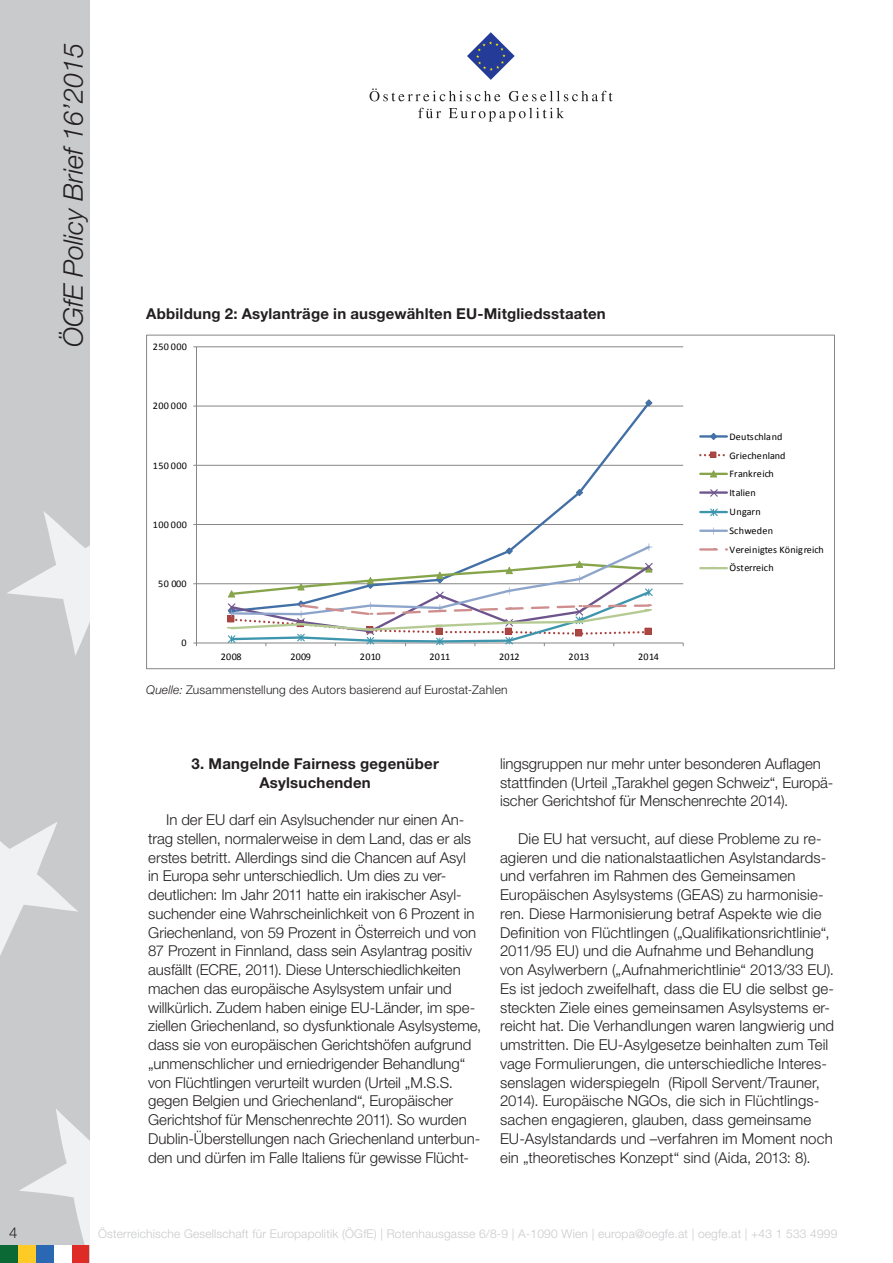
<style>
.page{position:relative;width:893px;height:1263px;background:#fff}
.page>*{position:absolute;margin:0;border:0;box-sizing:border-box;transform-origin:0 0}
.t1{font:italic 300 27px "Helvetica Neue LT Std";color:#231f20}
.Standard_Paragraph{font:300 15px/18.8px "Helvetica Neue LT Std";color:#231f20}
.Zwischenüberschrift{font:700 15px/18.8px "Helvetica Neue LT Std";letter-spacing:.015em;color:#231f20;text-align:center}
.t2{font:300 12px "Helvetica Neue LT Std";letter-spacing:.015em;color:#c9cacc}
.Bildunterschrift{font:300 12px "Helvetica Neue LT Std";letter-spacing:.015em;color:#231f20}
.t3{font:10.2px/18.8px "Calibri";letter-spacing:.03em;color:#000}
.s1{font-style:italic}
</style>
<div class="page">
<div style="left:0;top:0;width:89px;height:1263px;background:#c9cacc"></div>
<svg style="left:19px;top:1109px;width:70px;height:136px"></svg>
<svg style="left:0;top:822px;width:78px;height:134px"></svg>
<svg style="left:7px;top:511px;width:82px;height:144px"></svg>
<div style="left:18px;top:1245px;width:18px;height:18px;background:#fecb26"></div>
<div style="left:36px;top:1245px;width:18px;height:18px;background:#2b68b3"></div>
<div style="left:71px;top:1245px;width:18px;height:18px;background:#de2b26"></div>
<div style="left:0;top:1245px;width:18px;height:18px;background:#0b6936"></div>
<div style="left:54px;top:1245px;width:17px;height:18px;background:#fff"></div>
<svg style="left:467px;top:32px;width:48px;height:48px"></svg>
<svg style="left:370px;top:88px;width:130px;height:13px"></svg>
<svg style="left:509px;top:91px;width:104px;height:10px"></svg>
<svg style="left:418px;top:108px;width:23px;height:10px"></svg>
<svg style="left:449px;top:108px;width:115px;height:14px"></svg>
<hr style="left:196px;top:583px;width:487px;height:1px;background:#868686">
<hr style="left:196px;top:524px;width:487px;height:1px;background:#868686">
<hr style="left:196px;top:465px;width:487px;height:1px;background:#868686">
<hr style="left:196px;top:406px;width:487px;height:1px;background:#868686">
<hr style="left:196px;top:346px;width:487px;height:1px;background:#868686">
<hr style="left:196px;top:347px;width:1px;height:296px;background:#868686">
<hr style="left:196px;top:643px;width:487px;height:1px;background:#868686">
<svg style="left:229px;top:405px;width:423px;height:139px"></svg>
<svg style="left:575px;top:488px;width:9px;height:9px"></svg>
<svg style="left:645px;top:399px;width:8px;height:8px"></svg>
<svg style="left:227px;top:544px;width:426px;height:102px"></svg>
<hr style="left:700px;top:435px;width:27px;height:3px;background:#416fa6">
<svg style="left:709px;top:433px;width:9px;height:7px"></svg>
<svg style="left:700px;top:452px;width:25px;height:6px"></svg>
<hr style="left:700px;top:473px;width:27px;height:2px;background:#86a44a">
<svg style="left:709px;top:470px;width:9px;height:8px"></svg>
<hr style="left:700px;top:491px;width:27px;height:3px;background:#6e548d">
<svg style="left:709px;top:489px;width:10px;height:8px"></svg>
<hr style="left:700px;top:511px;width:27px;height:2px;background:#3d96ae">
<svg style="left:709px;top:508px;width:10px;height:9px"></svg>
<hr style="left:700px;top:530px;width:27px;height:2px;background:#8ea5cb">
<svg style="left:700px;top:548px;width:27px;height:3px"></svg>
<hr style="left:700px;top:567px;width:27px;height:2px;background:#b5ca92">
<h1 class="t1" style="left:57px;top:347px;width:305px;rotate:-90deg">ÖGfE Policy Brief 16’2015</h1>
<p class="Zwischenüberschrift" style="left:146px;top:304px;width:461px">Abbildung 2: Asylanträge in ausgewählten EU-Mitgliedsstaaten</p>
<p class="t3" style="left:153px;top:337px;width:35px">250 000</p>
<p class="t3" style="left:153px;top:396px;width:35px">200 000</p>
<p class="t3" style="left:153px;top:456px;width:35px">150 000</p>
<p class="t3" style="left:153px;top:515px;width:35px">100 000</p>
<p class="t3" style="left:158px;top:574px;width:30px">50 000</p>
<p class="t3" style="left:182px;top:633px;width:7px">0</p>
<p class="t3" style="left:221px;top:647px;width:22px">2008</p>
<p class="t3" style="left:290px;top:647px;width:22px">2009</p>
<p class="t3" style="left:360px;top:647px;width:22px">2010</p>
<p class="t3" style="left:429px;top:647px;width:22px">2011</p>
<p class="t3" style="left:499px;top:647px;width:22px">2012</p>
<p class="t3" style="left:569px;top:647px;width:22px">2013</p>
<p class="t3" style="left:638px;top:647px;width:22px">2014</p>
<p class="Bildunterschrift" style="left:146px;top:682px;width:363px"><span class="s1">Quelle:</span> Zusammenstellung des Autors basierend auf Eurostat-Zahlen</p>
<p class="t3" style="left:730px;top:427px;width:96px">Deutschland<br>Griechenland<br>Frankreich<br>Italien<br>Ungarn<br>Schweden<br>Vereinigtes Königreich<br>Österreich</p>
<p class="Zwischenüberschrift" style="left:191px;top:754px;width:249px">3. Mangelnde Fairness gegenüber<br>Asylsuchenden</p>
<p class="Standard_Paragraph" style="left:148px;top:810px;width:335px;text-indent:18px">In der EU darf ein Asylsuchender nur einen An&shy;trag stellen, normalerweise in dem Land, das er als erstes betritt. Allerdings sind die Chancen auf Asyl<br>in Europa sehr unterschiedlich. Um dies zu ver&shy;deutlichen: Im Jahr 2011 hatte ein irakischer Asyl&shy;suchender eine Wahrscheinlichkeit von 6 Prozent in Griechenland, von 59 Prozent in Österreich und von 87 Prozent in Finnland, dass sein Asylantrag positiv ausfällt (ECRE, 2011). Diese Unterschiedlichkeiten machen das europäische Asylsystem unfair und willkürlich. Zudem haben einige EU-Länder, im spe&shy;ziellen Griechenland, so dysfunktionale Asylsysteme, dass sie von europäischen Gerichtshöfen aufgrund „unmenschlicher und erniedrigender Behandlung“ von Flüchtlingen verurteilt wurden (Urteil „M.S.S. gegen Belgien und Griechenland“, Europäischer Gerichtshof für Menschenrechte 2011). So wurden Dublin-Überstellungen nach Griechenland unterbun&shy;den und dürfen im Falle Italiens für gewisse Flücht-</p>
<p class="Standard_Paragraph" style="left:500px;top:754px;width:335px">lingsgruppen nur mehr unter besonderen Auflagen stattfinden (Urteil „Tarakhel gegen Schweiz“, Europä&shy;ischer Gerichtshof für Menschenrechte 2014).</p>
<p class="Standard_Paragraph" style="left:500px;top:829px;width:335px;text-indent:18px">Die EU hat versucht, auf diese Probleme zu re&shy;agieren und die nationalstaatlichen Asylstandards&shy;und verfahren im Rahmen des Gemeinsamen Europäischen Asylsystems (GEAS) zu harmonisie&shy;ren. Diese Harmonisierung betraf Aspekte wie die Definition von Flüchtlingen („Qualifikationsrichtlinie“, 2011/95 EU) und die Aufnahme und Behandlung von Asylwerbern („Aufnahmerichtlinie“ 2013/33 EU).<br>Es ist jedoch zweifelhaft, dass die EU die selbst ge&shy;steckten Ziele eines gemeinsamen Asylsystems er&shy;reicht hat. Die Verhandlungen waren langwierig und umstritten. Die EU-Asylgesetze beinhalten zum Teil vage Formulierungen, die unterschiedliche Interes&shy;senslagen widerspiegeln (Ripoll Servent/Trauner, 2014). Europäische NGOs, die sich in Flüchtlings&shy;sachen engagieren, glauben, dass gemeinsame EU-Asylstandards und –verfahren im Moment noch ein „theoretisches Konzept“ sind (Aida, 2013: 8).</p>
<p class="Standard_Paragraph" style="left:9px;top:1222px;width:10px">4</p>
<p class="t2" style="left:98px;top:1226px;width:741px">Österreichische Gesellschaft für Europapolitik (ÖGfE) | Rotenhausgasse 6/8-9 | A-1090 Wien | europa@oegfe.at | oegfe.at | +43 1 533 4999</p>
</div>
